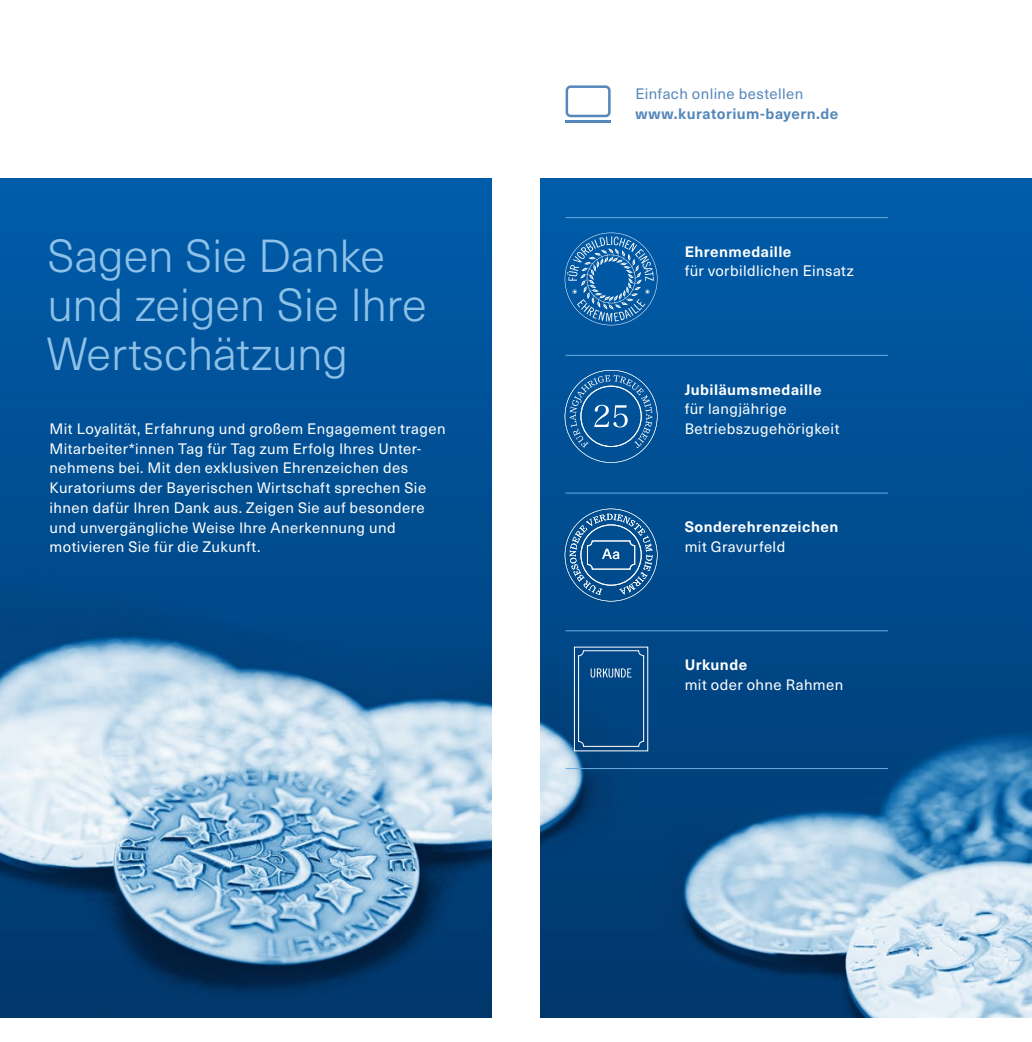
<style>
.page{position:relative;width:1032px;height:1042px;background:#fff}
.page>*{position:absolute;margin:0;border:0;box-sizing:border-box;transform-origin:0 0}
.t1{font:300 45.5px/49px "Neue Haas Unica Pro";letter-spacing:-.005em;color:#8ec1e7}
.t2{font:14.88px/19.8px "Neue Haas Unica Pro";letter-spacing:.03em;color:#fff}
.t3{font:700 14.88px "Neue Haas Unica Pro";letter-spacing:.03em;color:#fff}
.t4{font:700 14.88px "Neue Haas Unica Pro";letter-spacing:.03em;color:#5587ba}
.t5{font:14.88px "Neue Haas Unica Pro";letter-spacing:.03em;color:#5587ba}
.t6{font:14.35px "Neue Haas Unica Pro";color:#fff}
</style>
<div class="page">
<img style="left:0;top:179px;width:491px;height:838px">
<img style="left:541px;top:179px;width:491px;height:838px">
<svg style="left:565px;top:233px;width:92px;height:92px;background:#2771b0"></svg>
<div style="left:574px;top:647px;width:74px;height:104px;border:1px solid #fff"></div>
<div style="left:578px;top:650px;width:66px;height:96px;border:1px solid #fff;border-radius:5px"></div>
<svg style="left:591px;top:668px;width:40px;height:9px"></svg>
<hr style="left:566px;top:217px;width:322px;height:1px;background:#69acdf">
<hr style="left:566px;top:355px;width:322px;height:1px;background:#69acdf">
<hr style="left:566px;top:493px;width:322px;height:1px;background:#69acdf">
<hr style="left:566px;top:630px;width:322px;height:1px;background:#69acdf">
<hr style="left:566px;top:768px;width:322px;height:1px;background:#69acdf">
<svg style="left:565px;top:370px;width:92px;height:93px;background:#1e65a3"></svg>
<svg style="left:565px;top:509px;width:92px;height:92px;background:#26669e"></svg>
<hr style="left:566px;top:120px;width:45px;height:3px;background:#5587ba">
<svg style="left:566px;top:85px;width:45px;height:32px"></svg>
<h1 class="t1" style="left:47px;top:232px;width:381px">Sagen Sie Danke und zeigen Sie Ihre<br>Wertschätzung</h1>
<p class="t2" style="left:50px;top:419px;width:398px">Mit Loyalität, Erfahrung und großem Engagement tragen Mitarbeiter*innen Tag für Tag zum Erfolg Ihres Unter&shy;nehmens bei. Mit den exklusiven Ehrenzeichen des Kuratoriums der Bayerischen Wirtschaft sprechen Sie ihnen dafür Ihren Dank aus. Zeigen Sie auf besondere und unvergängliche Weise Ihre Anerkennung und motivieren Sie für die Zukunft.</p>
<p class="t5" style="left:635px;top:85px;width:169px">Einfach online bestellen</p>
<p class="t4" style="left:635px;top:105px;width:204px">www.kuratorium-bayern.de</p>
<p class="t6" style="left:602px;top:545px;width:19px">Aa</p>
<p class="t3" style="left:685px;top:242px;width:108px">Ehrenmedaille</p>
<p class="t2" style="left:685px;top:261px;width:171px">für vorbildlichen Einsatz</p>
<p class="t3" style="left:685px;top:380px;width:138px">Jubiläumsmedaille</p>
<p class="t2" style="left:685px;top:399px;width:156px">für langjährige<br>Betriebszugehörigkeit</p>
<p class="t3" style="left:685px;top:518px;width:155px">Sonderehrenzeichen</p>
<p class="t2" style="left:685px;top:537px;width:102px">mit Gravurfeld</p>
<p class="t3" style="left:685px;top:656px;width:64px">Urkunde</p>
<p class="t2" style="left:685px;top:675px;width:160px">mit oder ohne Rahmen</p>
</div>
